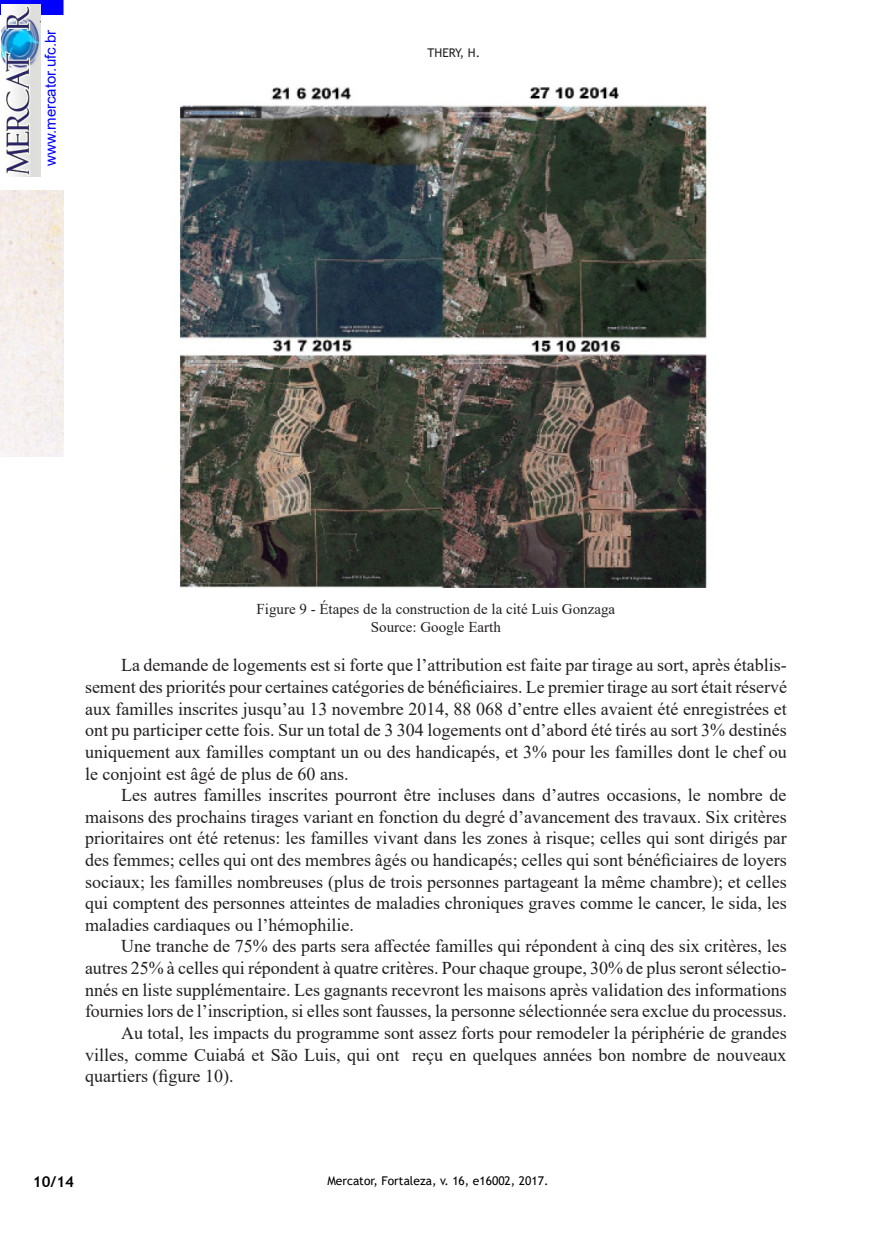
<style>
.page{position:relative;width:893px;height:1234px;background:#fff}
.page>*{position:absolute;margin:0;border:0;box-sizing:border-box;transform-origin:0 0}
.t1{font:18px/21.6px "Times New Roman";color:#231f20;text-align:justify}
.LEGENDA{font:15px "Times New Roman";color:#231f20}
.t2{font:15px "Arial";color:#00f}
.t3{font:700 15px "Trebuchet MS";color:#000}
.t4{font:12px "Trebuchet MS";color:#000}
.t5{font:12px "Trebuchet MS";color:#231f20}
</style>
<div class="page">
<img style="left:0;top:190px;width:64px;height:266px">
<div style="left:0;top:0;width:64px;height:15px;background:#00f"></div>
<img style="left:1px;top:4px;width:39px;height:173px">
<img style="left:179px;top:87px;width:528px;height:501px">
<p class="t2" style="left:40px;top:166px;width:138px;rotate:-90deg">www.mercator.ufc.br</p>
<p class="t5" style="left:428px;top:45px;width:54px">THERY, H.</p>
<p class="LEGENDA" style="left:257px;top:598px;width:360px">Figure 9 - Étapes de la construction de la cité Luis Gonzaga</p>
<p class="LEGENDA" style="left:371px;top:616px;width:131px">Source: Google Earth</p>
<p class="t1" style="left:85px;top:654px;width:703px;text-indent:36px">La demande de logements est si forte que l’attribution est faite par tirage au sort, après établis&shy;sement des priorités pour certaines catégories de bénéficiaires. Le premier tirage au sort était réservé aux familles inscrites jusqu’au 13 novembre 2014, 88 068 d’entre elles avaient été enregistrées et ont pu participer cette fois. Sur un total de 3 304 logements ont d’abord été tirés au sort 3% destinés uniquement aux familles comptant un ou des handicapés, et 3% pour les familles dont le chef ou le conjoint est âgé de plus de 60 ans.</p>
<p class="t1" style="left:85px;top:783px;width:703px;text-indent:36px">Les autres familles inscrites pourront être incluses dans d’autres occasions, le nombre de maisons des prochains tirages variant en fonction du degré d’avancement des travaux. Six critères prioritaires ont été retenus: les familles vivant dans les zones à risque; celles qui sont dirigés par des femmes; celles qui ont des membres âgés ou handicapés; celles qui sont bénéficiaires de loyers sociaux; les familles nombreuses (plus de trois personnes partageant la même chambre); et celles qui comptent des personnes atteintes de maladies chroniques graves comme le cancer, le sida, les maladies cardiaques ou l’hémophilie.</p>
<p class="t1" style="left:85px;top:934px;width:703px;text-indent:36px">Une tranche de 75% des parts sera affectée familles qui répondent à cinq des six critères, les autres 25% à celles qui répondent à quatre critères. Pour chaque groupe, 30% de plus seront sélectio&shy;nnés en liste supplémentaire. Les gagnants recevront les maisons après validation des informations fournies lors de l’inscription, si elles sont fausses, la personne sélectionnée sera exclue du processus.</p>
<p class="t1" style="left:85px;top:1021px;width:703px;text-indent:36px">Au total, les impacts du programme sont assez forts pour remodeler la périphérie de grandes villes, comme Cuiabá et São Luis, qui ont reçu en quelques années bon nombre de nouveaux quartiers (figure 10).</p>
<p class="t3" style="left:33px;top:1172px;width:43px">10/14</p>
<p class="t4" style="left:327px;top:1172px;width:223px">Mercator, Fortaleza, v. 16, e16002, 2017.</p>
</div>
